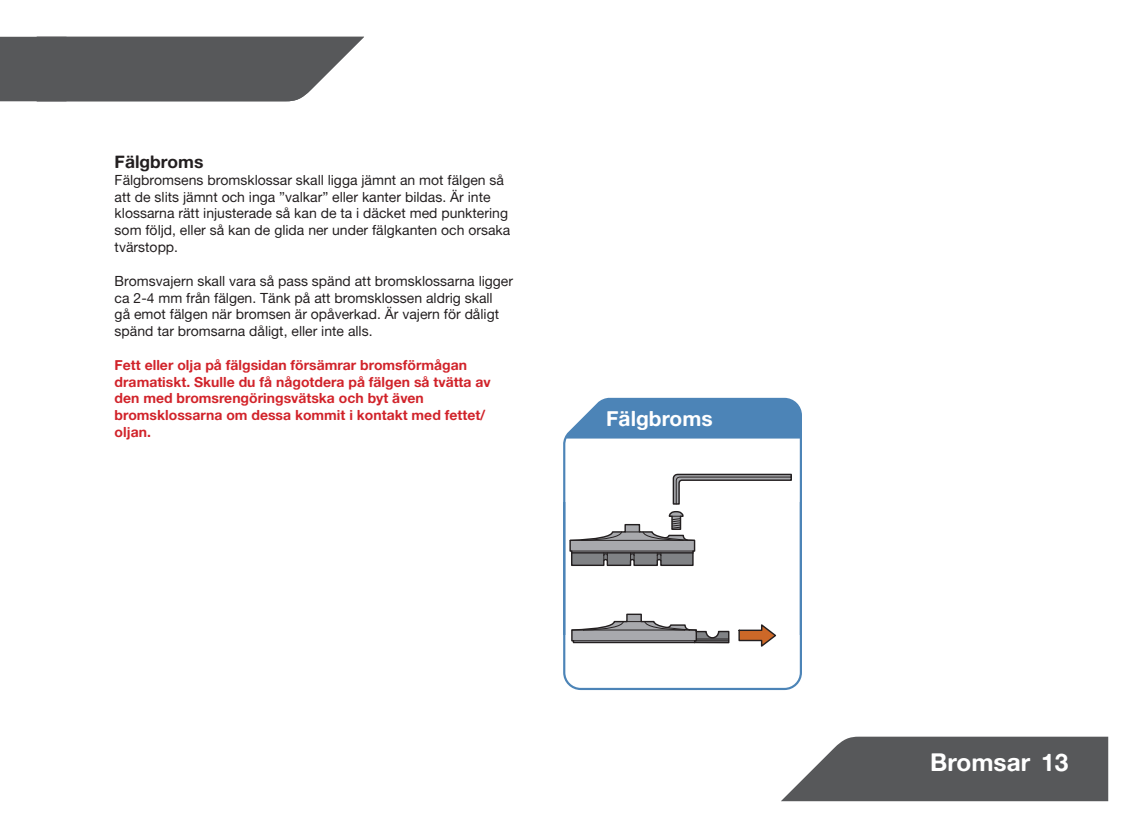
<style>
.page{position:relative;width:1145px;height:838px;background:#fff}
.page>*{position:absolute;margin:0;border:0;box-sizing:border-box;transform-origin:0 0}
.t1{font:24.5px "Alte Haas Grotesk Bold";color:#fff}
.t2{font:21px "Alte Haas Grotesk Bold";color:#fff}
.t3{font:17.5px "Alte Haas Grotesk Bold";color:#231f20}
.t4{font:14px/16.8px "Alte Haas Grotesk";color:#231f20}
.t5{font:14px/16.8px "Alte Haas Grotesk Bold";color:#d1232a}
.s1{color:#d3242a}
</style>
<div class="page">
<svg style="left:0;top:37px;width:364px;height:64px;background:#656668"></svg>
<svg style="left:781px;top:736px;width:327px;height:65px;background:#696a6c"></svg>
<svg style="left:563px;top:634px;width:239px;height:56px"></svg>
<svg style="left:563px;top:398px;width:239px;height:236px"></svg>
<svg style="left:569px;top:473px;width:223px;height:93px"></svg>
<svg style="left:571px;top:612px;width:159px;height:32px"></svg>
<svg style="left:738px;top:622px;width:40px;height:24px"></svg>
<p class="t3" style="left:115px;top:151px;width:90px">Fälgbroms</p>
<p class="t4" style="left:115px;top:171px;width:397px">Fälgbromsens bromsklossar skall ligga jämnt an mot fälgen så att de slits jämnt och inga ”valkar” eller kanter bildas. Är inte klossarna rätt injusterade så kan de ta i däcket med punktering som följd, eller så kan de glida ner under fälgkanten och orsaka tvärstopp.</p>
<p class="t4" style="left:115px;top:272px;width:400px">Bromsvajern skall vara så pass spänd att bromsklossarna ligger ca 2-4 mm från fälgen. Tänk på att bromsklossen aldrig skall<br>gå emot fälgen när bromsen är opåverkad. Är vajern för dåligt spänd tar bromsarna dåligt, eller inte alls.</p>
<p class="t5" style="left:115px;top:356px;width:378px">Fett eller olja på fälgsidan försämrar bromsförmågan dramatiskt. Skulle du få någotdera på fälgen så tvätta av den med <span class="s1">bromsrengöringsvätska</span> och byt även bromsklossarna om dessa kommit i kontakt med fettet/ oljan.</p>
<h2 class="t2" style="left:606px;top:405px;width:108px">Fälgbroms</h2>
<h1 class="t1" style="left:930px;top:747px;width:140px">Bromsar 13</h1>
</div>
